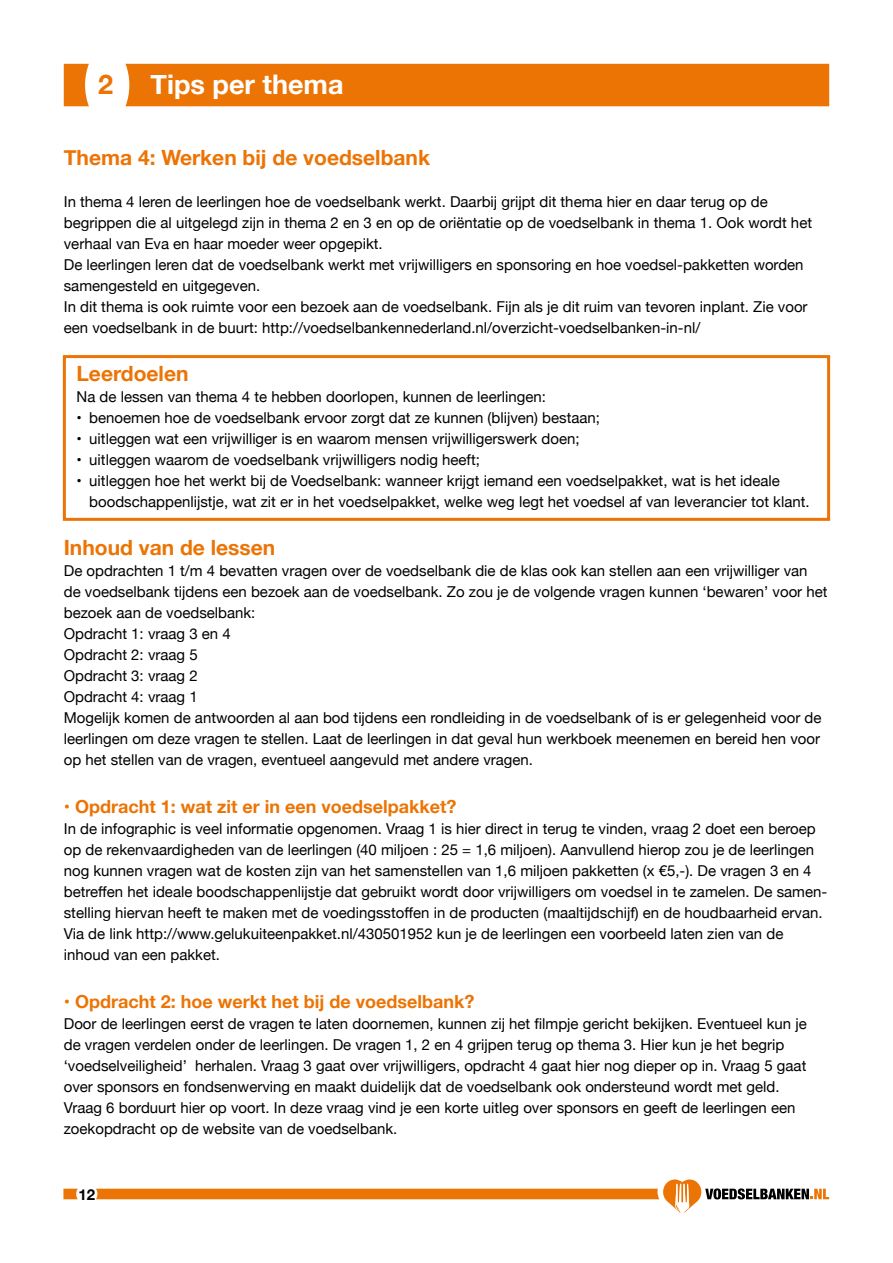
<style>
.page{position:relative;width:893px;height:1263px;background:#fff}
.page>*{position:absolute;margin:0;border:0;box-sizing:border-box;transform-origin:0 0}
.t1{font:700 27px "Helvetica Neue";color:#fff}
.t2{font:700 27px "Helvetica Neue";color:#ec7405}
.t3{font:700 21px "Helvetica Neue";color:#ec7405}
.t4{font:700 18px "Helvetica Neue";color:#ec7405}
.t5{font:15px/21px "Helvetica Neue";color:#000}
.t6{font:700 15px "Helvetica Neue";color:#000}
</style>
<div class="page">
<svg style="left:63px;top:1179px;width:766px;height:34px"></svg>
<div style="left:76px;top:1183px;width:21px;height:21px;background:#fff;border-radius:50%"></div>
<div style="left:64px;top:64px;width:765px;height:42px;background:#ec7405"></div>
<div style="left:63px;top:355px;width:767px;height:166px;border:3px solid #ec7405"></div>
<h1 class="t2" style="left:98px;top:63px;width:17px">2</h1>
<h1 class="t1" style="left:151px;top:63px;width:194px">Tips per thema</h1>
<h2 class="t3" style="left:64px;top:141px;width:368px">Thema 4: Werken bij de voedselbank</h2>
<p class="t5" style="left:64px;top:192px;width:750px">In thema 4 leren de leerlingen hoe de voedselbank werkt. Daarbij grijpt dit thema hier en daar terug op de begrippen die al uitgelegd zijn in thema 2 en 3 en op de oriëntatie op de voedselbank in thema 1. Ook wordt het verhaal van Eva en haar moeder weer opgepikt.<br>De leerlingen leren dat de voedselbank werkt met vrijwilligers en sponsoring en hoe voedsel-pakketten worden samengesteld en uitgegeven.<br>In dit thema is ook ruimte voor een bezoek aan de voedselbank. Fijn als je dit ruim van tevoren inplant. Zie voor een voedselbank in de buurt: http://voedselbankennederland.nl/overzicht-voedselbanken-in-nl/</p>
<h2 class="t3" style="left:77px;top:357px;width:113px">Leerdoelen</h2>
<p class="t5" style="left:77px;top:387px;width:471px">Na de lessen van thema 4 te hebben doorlopen, kunnen de leerlingen:</p>
<p class="t5" style="left:77px;top:408px;width:525px">• benoemen hoe de voedselbank ervoor zorgt dat ze kunnen (blijven) bestaan;</p>
<p class="t5" style="left:77px;top:429px;width:504px">• uitleggen wat een vrijwilliger is en waarom mensen vrijwilligerswerk doen;</p>
<p class="t5" style="left:77px;top:450px;width:405px">• uitleggen waarom de voedselbank vrijwilligers nodig heeft;</p>
<p class="t5" style="left:89px;top:471px;width:722px;text-indent:-13px">• uitleggen hoe het werkt bij de Voedselbank: wanneer krijgt iemand een voedselpakket, wat is het ideale boodschappenlijstje, wat zit er in het voedselpakket, welke weg legt het voedsel af van leverancier tot klant.</p>
<h2 class="t3" style="left:64px;top:531px;width:213px">Inhoud van de lessen</h2>
<p class="t5" style="left:64px;top:561px;width:765px">De opdrachten 1 t/m 4 bevatten vragen over de voedselbank die de klas ook kan stellen aan een vrijwilliger van de voedselbank tijdens een bezoek aan de voedselbank. Zo zou je de volgende vragen kunnen ‘bewaren’ voor het bezoek aan de voedselbank:<br>Opdracht 1: vraag 3 en 4<br>Opdracht 2: vraag 5<br>Opdracht 3: vraag 2<br>Opdracht 4: vraag 1<br>Mogelijk komen de antwoorden al aan bod tijdens een rondleiding in de voedselbank of is er gelegenheid voor de leerlingen om deze vragen te stellen. Laat de leerlingen in dat geval hun werkboek meenemen en bereid hen voor op het stellen van de vragen, eventueel aangevuld met andere vragen.</p>
<p class="t4" style="left:64px;top:793px;width:394px">• Opdracht 1: wat zit er in een voedselpakket?</p>
<p class="t5" style="left:64px;top:819px;width:765px">In de infographic is veel informatie opgenomen. Vraag 1 is hier direct in terug te vinden, vraag 2 doet een beroep op de rekenvaardigheden van de leerlingen (40 miljoen : 25 = 1,6 miljoen). Aanvullend hierop zou je de leerlingen nog kunnen vragen wat de kosten zijn van het samenstellen van 1,6 miljoen pakketten (x €5,-). De vragen 3 en 4 betreffen het ideale boodschappenlijstje dat gebruikt wordt door vrijwilligers om voedsel in te zamelen. De samen&shy;stelling hiervan heeft te maken met de voedingsstoffen in de producten (maaltijdschijf) en de houdbaarheid ervan.<br>Via de link http://www.gelukuiteenpakket.nl/430501952 kun je de leerlingen een voorbeeld laten zien van de inhoud van een pakket.</p>
<p class="t4" style="left:64px;top:988px;width:412px">• Opdracht 2: hoe werkt het bij de voedselbank?</p>
<p class="t5" style="left:64px;top:1014px;width:744px">Door de leerlingen eerst de vragen te laten doornemen, kunnen zij het filmpje gericht bekijken. Eventueel kun je de vragen verdelen onder de leerlingen. De vragen 1, 2 en 4 grijpen terug op thema 3. Hier kun je het begrip ‘voedselveiligheid’ herhalen. Vraag 3 gaat over vrijwilligers, opdracht 4 gaat hier nog dieper op in. Vraag 5 gaat over sponsors en fondsenwerving en maakt duidelijk dat de voedselbank ook ondersteund wordt met geld.<br>Vraag 6 borduurt hier op voort. In deze vraag vind je een korte uitleg over sponsors en geeft de leerlingen een zoekopdracht op de website van de voedselbank.</p>
<p class="t6" style="left:78px;top:1182px;width:18px">12</p>
</div>
